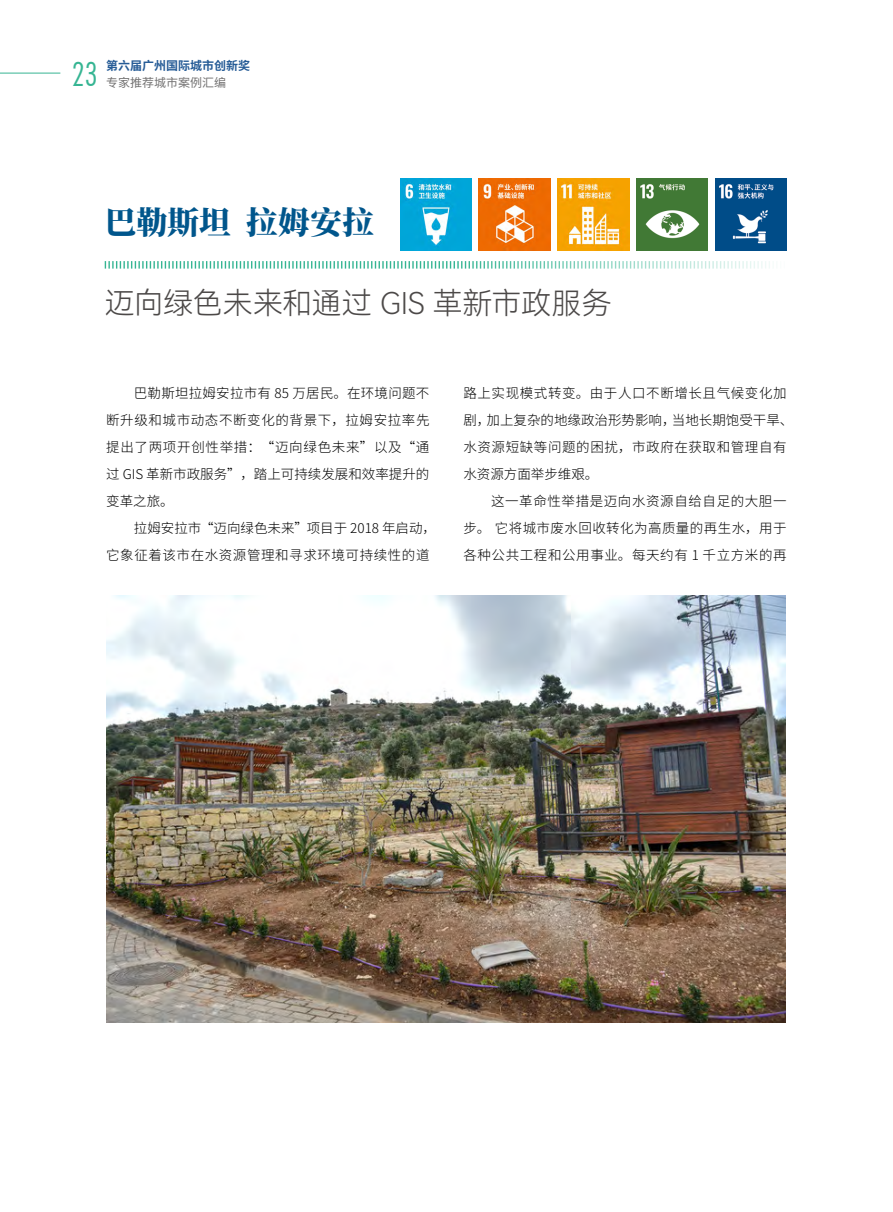
<style>
.page{position:relative;width:893px;height:1212px;background:#fff}
.page>*{position:absolute;margin:0;border:0;box-sizing:border-box;transform-origin:0 0}
.t1{font:300 condensed 33px "Futura BT";color:#36b593}
.t2{font:800 31.5px "Source Han Serif CN";letter-spacing:.01em;color:#00568c}
.t3{font:30px "Harmony OS Sans SC Light";letter-spacing:-.01em;color:#4c4948}
.t4{font:300 13.5px/27px "Source Han Sans CN";letter-spacing:.045em;color:#000;text-align:justify}
.t5{font:700 12px "Source Han Sans CN";color:#255b96}
.t6{font:12px "Source Han Sans CN";color:#727171}
</style>
<div class="page">
<hr style="left:0;top:73px;width:60px;height:1px;background:#36b593">
<img style="left:106px;top:595px;width:679px;height:428px">
<svg style="left:105px;top:261px;width:665px;height:8px"></svg>
<img style="left:400px;top:179px;width:72px;height:71px">
<img style="left:558px;top:179px;width:71px;height:71px">
<img style="left:636px;top:179px;width:72px;height:71px">
<img style="left:479px;top:179px;width:72px;height:71px">
<img style="left:715px;top:179px;width:72px;height:71px">
<h1 class="t1" style="left:72px;top:54px;width:27px">23</h1>
<p class="t5" style="left:106px;top:59px;width:145px">第六届广州国际城市创新奖</p>
<p class="t6" style="left:106px;top:75px;width:121px">专家推荐城市案例汇编</p>
<h2 class="t2" style="left:105px;top:204px;width:271px">巴勒斯坦 拉姆安拉</h2>
<h3 class="t3" style="left:105px;top:283px;width:508px">迈向绿色未来和通过 GIS 革新市政服务</h3>
<p class="t4" style="left:106px;top:380px;width:325px;text-indent:28px">巴勒斯坦拉姆安拉市有 85 万居民。在环境问题不断升级和城市动态不断变化的背景下，拉姆安拉率先提出了两项开创性举措：“迈向绿色未来”以及“通过 GIS 革新市政服务”，踏上可持续发展和效率提升的变革之旅。</p>
<p class="t4" style="left:106px;top:515px;width:331px;text-indent:28px">拉姆安拉市“迈向绿色未来”项目于 2018 年启动，它象征着该市在水资源管理和寻求环境可持续性的道</p>
<p class="t4" style="left:463px;top:380px;width:331px;text-align:left">路上实现模式转变。由于人口不断增长且气候变化加剧，加上复杂的地缘政治形势影响，当地长期饱受干旱、水资源短缺等问题的困扰，市政府在获取和管理自有水资源方面举步维艰。</p>
<p class="t4" style="left:463px;top:488px;width:325px;text-indent:28px">这一革命性举措是迈向水资源自给自足的大胆一步。 它将城市废水回收转化为高质量的再生水，用于各种公共工程和公用事业。每天约有 1 千立方米的再</p>
</div>
